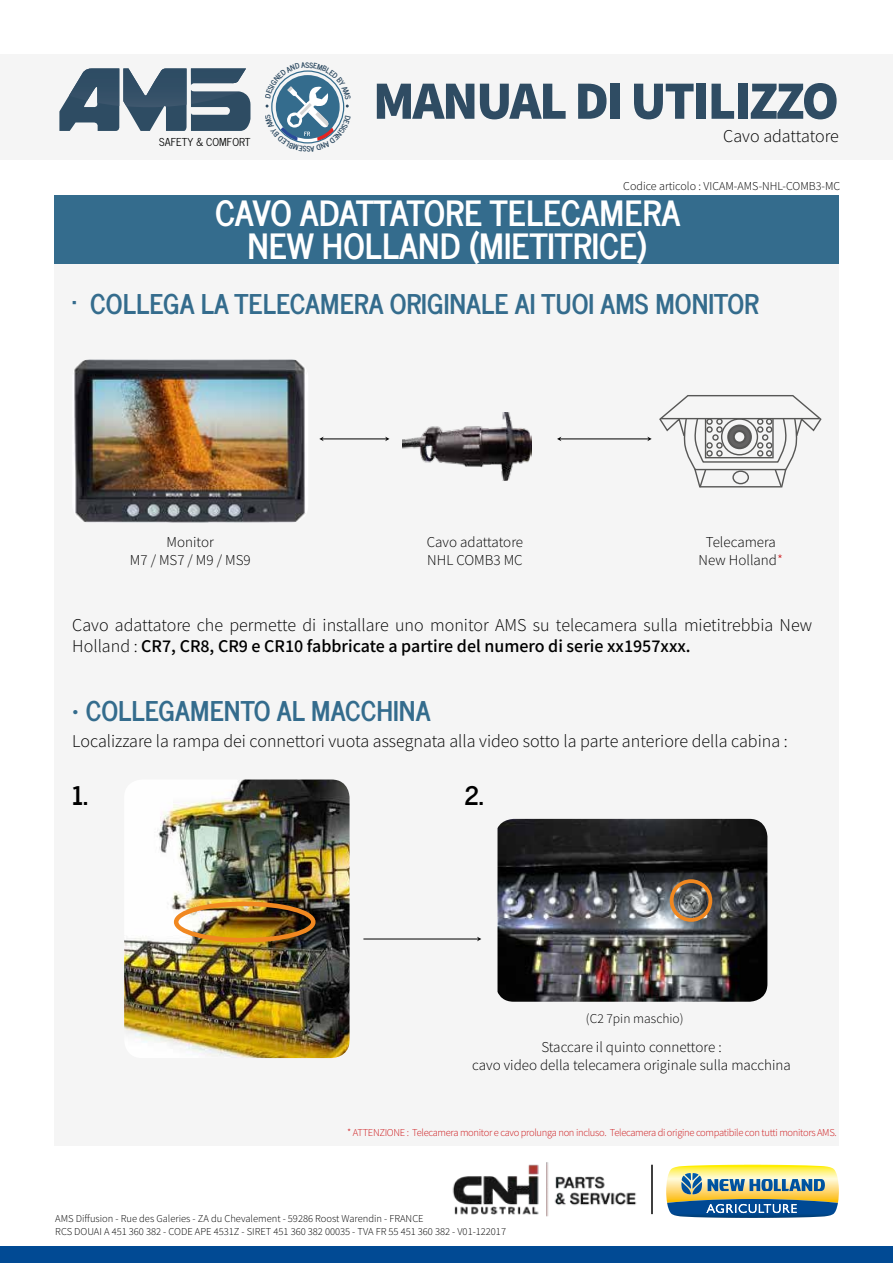
<style>
.page{position:relative;width:893px;height:1263px;background:#fff}
.page>*{position:absolute;margin:0;border:0;box-sizing:border-box;transform-origin:0 0}
.t1{font:900 54px "Mada";letter-spacing:-.04em;color:#2f4c63}
.t2{font:700 34.5px/33px "News Cycle";color:#fff;text-align:center}
.t3{font:700 27px "News Cycle";color:#346c8d}
.t4{font:700 25.5px "News Cycle";color:#000}
.t5{font:300 18px/21.6px "Mada";color:#000}
.t6{font:300 15px/18px "Mada";color:#000;text-align:center}
.t7{font:300 13.5px "Mada";color:#000}
.t8{font:300 12px "Mada";color:#000}
.t9{font:10.8px "News Cycle";color:#010202}
.t10{font:300 10.5px/12.6px "Mada";color:#000}
.t11{font:300 10.5px "Mada";letter-spacing:-.03em;color:#cd171a}
.s1{color:#cd171a}
.s2{font-weight:500}
</style>
<div class="page">
<div style="left:0;top:54px;width:893px;height:106px;background:#f5f5f5"></div>
<svg style="left:59px;top:68px;width:191px;height:63px"></svg>
<img style="left:69px;top:68px;width:50px;height:38px">
<img style="left:452px;top:1162px;width:185px;height:55px">
<svg style="left:666px;top:1165px;width:173px;height:53px;background:#97a88c"></svg>
<hr style="left:651px;top:1165px;width:2px;height:49px;background:#000">
<div style="left:0;top:1247px;width:893px;height:16px;background:#014a94"></div>
<div style="left:55px;top:196px;width:784px;height:950px;background:#f5f5f5"></div>
<div style="left:55px;top:196px;width:784px;height:68px;background:#346c8d"></div>
<img style="left:74px;top:359px;width:231px;height:164px">
<hr style="left:322px;top:439px;width:65px;height:1px;background:#000">
<svg style="left:319px;top:437px;width:5px;height:4px"></svg>
<svg style="left:385px;top:437px;width:4px;height:4px"></svg>
<hr style="left:363px;top:939px;width:116px;height:1px;background:#000">
<svg style="left:477px;top:937px;width:4px;height:4px"></svg>
<hr style="left:560px;top:439px;width:89px;height:1px;background:#000">
<svg style="left:557px;top:437px;width:4px;height:4px"></svg>
<svg style="left:647px;top:437px;width:5px;height:4px"></svg>
<img style="left:402px;top:412px;width:130px;height:68px">
<img style="left:497px;top:819px;width:270px;height:183px">
<img style="left:124px;top:779px;width:226px;height:279px">
<div style="left:174px;top:901px;width:142px;height:41px;border:4px solid #f18820;border-radius:50%"></div>
<svg style="left:659px;top:395px;width:163px;height:93px"></svg>
<svg style="left:670px;top:879px;width:42px;height:43px;background:#89725a"></svg>
<svg style="left:265px;top:70px;width:84px;height:74px"></svg>
<p class="t9" style="left:159px;top:133px;width:93px">SAFETY &amp; COMFORT</p>
<h1 class="t1" style="left:373px;top:69px;width:468px">MANUAL DI UTILIZZO</h1>
<p class="t5" style="left:723px;top:126px;width:117px">Cavo adattatore</p>
<p class="t8" style="left:623px;top:179px;width:219px">Codice articolo : VICAM-AMS-NHL-COMB3-MC</p>
<h2 class="t2" style="left:215px;top:194px;width:467px">CAVO ADATTATORE TELECAMERA<br>NEW HOLLAND (MIETITRICE)</h2>
<h3 class="t3" style="left:72px;top:280px;width:688px">· COLLEGA LA TELECAMERA ORIGINALE AI TUOI AMS MONITOR</h3>
<p class="t6" style="left:130px;top:534px;width:122px">Monitor<br>M7 / MS7 / M9 / MS9</p>
<p class="t6" style="left:427px;top:534px;width:98px;text-align:left">Cavo adattatore<br>NHL COMB3 MC</p>
<p class="t6" style="left:699px;top:534px;width:86px">Telecamera<br>New Holland<span class="s1">*</span></p>
<p class="t5" style="left:72px;top:615px;width:741px">Cavo adattatore che permette di installare uno monitor AMS su telecamera sulla mietitrebbia New<br>Holland : <span class="s2">CR7, CR8, CR9 e CR10 fabbricate a partire del numero di serie xx1957xxx.</span></p>
<h3 class="t3" style="left:72px;top:687px;width:360px">• COLLEGAMENTO AL MACCHINA</h3>
<p class="t5" style="left:72px;top:731px;width:717px">Localizzare la rampa dei connettori vuota assegnata alla video sotto la parte anteriore della cabina :</p>
<h3 class="t4" style="left:72px;top:773px;width:17px">1.</h3>
<h3 class="t4" style="left:464px;top:773px;width:21px">2.</h3>
<p class="t7" style="left:586px;top:1011px;width:99px">(C2 7pin maschio)</p>
<p class="t6" style="left:472px;top:1039px;width:320px">Staccare il quinto connettore :<br>cavo video della telecamera originale sulla macchina</p>
<p class="t11" style="left:347px;top:1127px;width:491px">* ATTENZIONE : Telecamera monitor e cavo prolunga non incluso. Telecamera di origine compatibile con tutti monitors AMS.</p>
<p class="t10" style="left:55px;top:1213px;width:452px">AMS Diffusion - Rue des Galeries - ZA du Chevalement - 59286 Roost Warendin - FRANCE<br>RCS DOUAI A 451 360 382 - CODE APE 4531Z - SIRET 451 360 382 00035 - TVA FR 55 451 360 382 - V01-122017</p>
</div>
